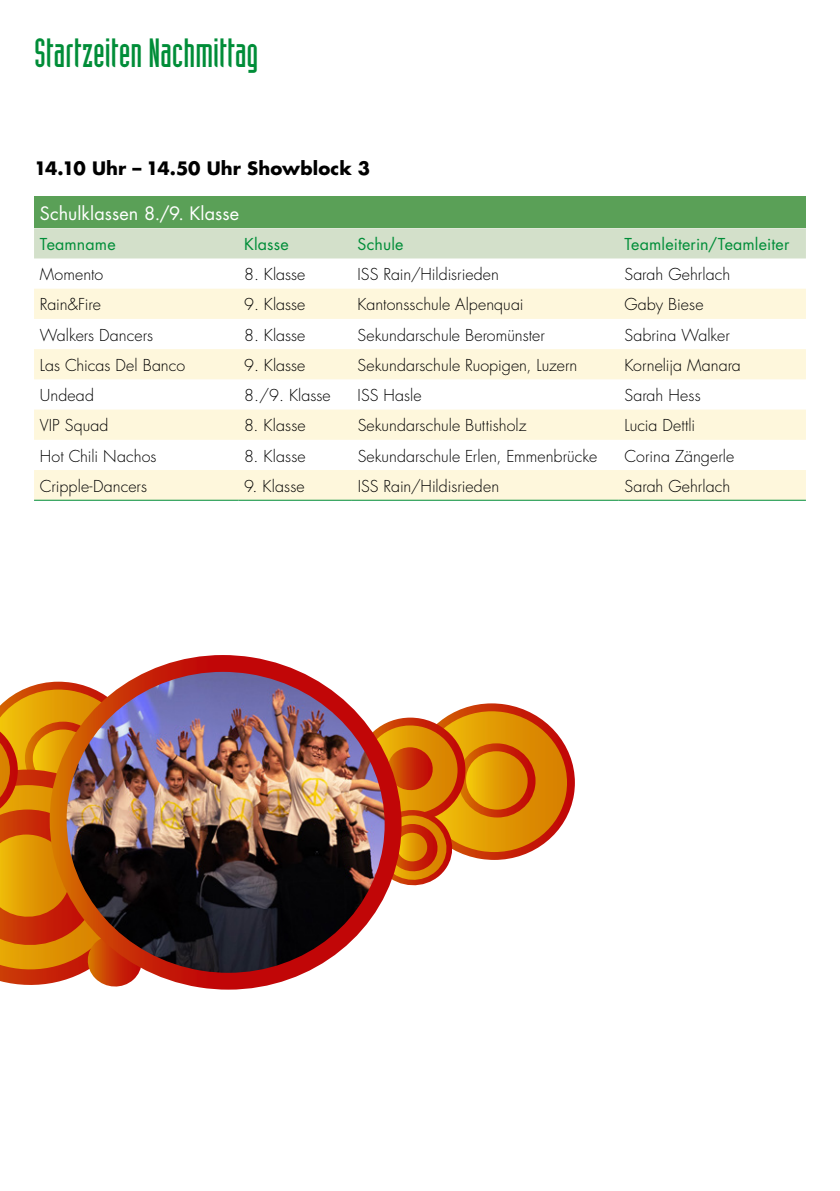
<style>
.page{position:relative;width:840px;height:1191px;background:#fff}
.page>*{position:absolute;margin:0;border:0;box-sizing:border-box;transform-origin:0 0}
.t1{font:40px "Industria LT Solid";color:#008d38}
.t2{font:700 18px "Futura Luzern";letter-spacing:.005em;color:#000}
.t3{font:18px "Futura Luzern";letter-spacing:.01em;color:#fff}
.t4{font:300 16px "Futura Luzern";color:#000}
.t5{font:16px "Futura Luzern";letter-spacing:.005em;color:#008d38}
</style>
<div class="page">
<svg style="left:0;top:682px;width:50px;height:303px;background:#db7d0d"></svg>
<svg style="left:401px;top:703px;width:174px;height:183px"></svg>
<img style="left:50px;top:655px;width:351px;height:334px">
<div style="left:34px;top:196px;width:771px;height:32px;background:#5aa057"></div>
<div style="left:34px;top:228px;width:771px;height:30px;background:#d3e0ca"></div>
<svg style="left:34px;top:289px;width:771px;height:211px;fill:#fef7dc"></svg>
<hr style="left:34px;top:500px;width:204px;height:1px;background:#008d38">
<hr style="left:238px;top:500px;width:113px;height:1px;background:#008d38">
<hr style="left:351px;top:500px;width:267px;height:1px;background:#008d38">
<hr style="left:618px;top:500px;width:187px;height:1px;background:#008d38">
<h1 class="t1" style="left:34px;top:30px;width:226px">Startzeiten Nachmittag</h1>
<p class="t2" style="left:34px;top:156px;width:337px">14.10 Uhr – 14.50 Uhr Showblock 3</p>
<p class="t3" style="left:40px;top:202px;width:201px">Schulklassen 8./9. Klasse</p>
<p class="t5" style="left:40px;top:234px;width:77px">Teamname</p>
<p class="t5" style="left:244px;top:234px;width:46px">Klasse</p>
<p class="t5" style="left:357px;top:234px;width:47px">Schule</p>
<p class="t5" style="left:624px;top:234px;width:166px">Teamleiterin/Teamleiter</p>
<p class="t4" style="left:40px;top:265px;width:65px">Momento</p>
<p class="t4" style="left:244px;top:265px;width:63px">8. Klasse</p>
<p class="t4" style="left:357px;top:265px;width:143px">ISS Rain/Hildisrieden</p>
<p class="t4" style="left:624px;top:265px;width:107px">Sarah Gehrlach</p>
<p class="t4" style="left:40px;top:295px;width:63px">Rain&amp;Fire</p>
<p class="t4" style="left:244px;top:295px;width:63px">9. Klasse</p>
<p class="t4" style="left:357px;top:295px;width:167px">Kantonsschule Alpenquai</p>
<p class="t4" style="left:624px;top:295px;width:81px">Gaby Biese</p>
<p class="t4" style="left:40px;top:325px;width:115px">Walkers Dancers</p>
<p class="t4" style="left:244px;top:325px;width:63px">8. Klasse</p>
<p class="t4" style="left:357px;top:325px;width:189px">Sekundarschule Beromünster</p>
<p class="t4" style="left:624px;top:325px;width:107px">Sabrina Walker</p>
<p class="t4" style="left:40px;top:355px;width:147px">Las Chicas Del Banco</p>
<p class="t4" style="left:244px;top:355px;width:63px">9. Klasse</p>
<p class="t4" style="left:357px;top:355px;width:221px">Sekundarschule Ruopigen, Luzern</p>
<p class="t4" style="left:624px;top:355px;width:118px">Kornelija Manara</p>
<p class="t4" style="left:40px;top:385px;width:56px">Undead</p>
<p class="t4" style="left:244px;top:385px;width:88px">8./9. Klasse</p>
<p class="t4" style="left:357px;top:385px;width:66px">ISS Hasle</p>
<p class="t4" style="left:624px;top:385px;width:78px">Sarah Hess</p>
<p class="t4" style="left:40px;top:416px;width:70px">VIP Squad</p>
<p class="t4" style="left:244px;top:416px;width:63px">8. Klasse</p>
<p class="t4" style="left:357px;top:416px;width:170px">Sekundarschule Buttisholz</p>
<p class="t4" style="left:624px;top:416px;width:72px">Lucia Dettli</p>
<p class="t4" style="left:40px;top:446px;width:118px">Hot Chili Nachos</p>
<p class="t4" style="left:244px;top:446px;width:63px">8. Klasse</p>
<p class="t4" style="left:357px;top:446px;width:241px">Sekundarschule Erlen, Emmenbrücke</p>
<p class="t4" style="left:624px;top:446px;width:111px">Corina Zängerle</p>
<p class="t4" style="left:40px;top:476px;width:109px">Cripple-Dancers</p>
<p class="t4" style="left:244px;top:476px;width:62px">9. Klasse</p>
<p class="t4" style="left:357px;top:476px;width:143px">ISS Rain/Hildisrieden</p>
<p class="t4" style="left:624px;top:476px;width:107px">Sarah Gehrlach</p>
</div>
